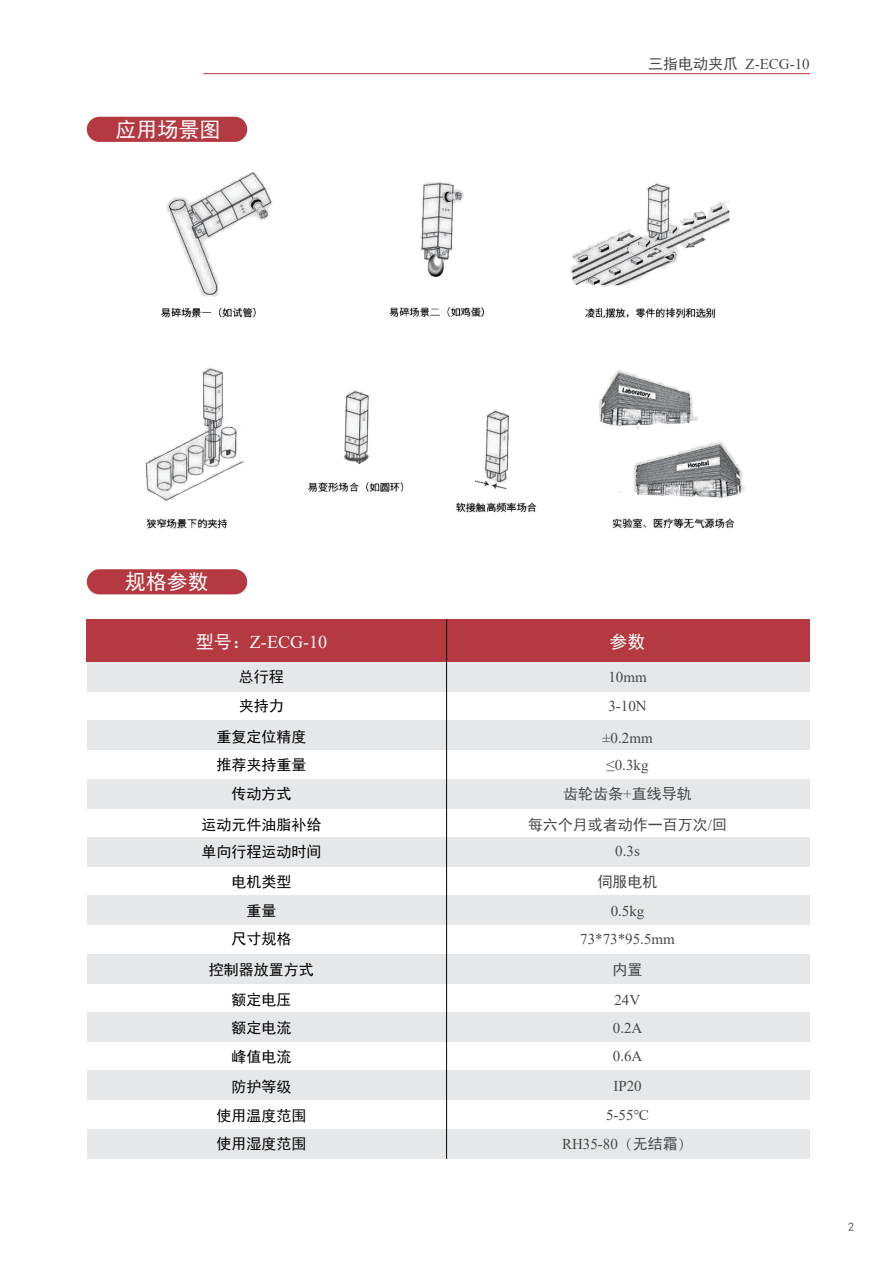
<style>
.page{position:relative;width:893px;height:1263px;background:#fff}
.page>*{position:absolute;margin:0;border:0;box-sizing:border-box;transform-origin:0 0}
.t1{font:21px "Sim Hei";color:#fff}
.t2{font:18px "Times New Roman";color:#fff}
.t3{font:18px "Sim Hei";color:#fff}
.t4{font:15px/29px "Times New Roman";color:#47484a}
.t5{font:15px/30.5px "Sim Hei";color:#030303;text-align:center}
.t6{font:15px "Sim Hei";color:#47484a}
.t7{font:12px "Sim Hei";color:#57585a}
.s1{font-family:"Sim Hei"}
.s2{font-family:"Times New Roman"}
.s3{font-family:"Adobe Song Std";font-weight:300}
</style>
<div class="page">
<div style="left:87px;top:117px;width:160px;height:25px;background:#b43940;border-radius:13px"></div>
<div style="left:87px;top:569px;width:160px;height:25px;background:#b43940;border-radius:13px"></div>
<hr style="left:201px;top:73px;width:609px;height:1px;background:#b43940">
<img style="left:145px;top:171px;width:600px;height:359px">
<div style="left:87px;top:662px;width:722px;height:29px;background:#e6e7e9"></div>
<div style="left:87px;top:721px;width:722px;height:29px;background:#e6e7e9"></div>
<div style="left:87px;top:779px;width:722px;height:30px;background:#e6e7e9"></div>
<div style="left:87px;top:838px;width:722px;height:29px;background:#e6e7e9"></div>
<div style="left:87px;top:837px;width:722px;height:29px;background:#e6e7e9"></div>
<div style="left:87px;top:896px;width:722px;height:29px;background:#e6e7e9"></div>
<div style="left:87px;top:954px;width:722px;height:30px;background:#e6e7e9"></div>
<div style="left:87px;top:1012px;width:722px;height:30px;background:#e6e7e9"></div>
<div style="left:87px;top:1071px;width:722px;height:29px;background:#e6e7e9"></div>
<div style="left:87px;top:1130px;width:722px;height:29px;background:#e6e7e9"></div>
<div style="left:87px;top:619px;width:723px;height:43px;background:#b43940"></div>
<hr style="left:446px;top:619px;width:1px;height:540px;background:#030303">
<div style="left:79px;top:52px;width:124px;height:36px;background:#fff"></div>
<h1 class="t1" style="left:115px;top:119px;width:107px">应用场景图</h1>
<p class="t4" style="left:648px;top:51px;width:163px"><span class="s1">三指电动夹爪</span> Z-ECG-10</p>
<h1 class="t1" style="left:125px;top:571px;width:85px">规格参数</h1>
<p class="t2" style="left:196px;top:635px;width:133px"><span class="s1">型号：</span>Z-ECG-10</p>
<p class="t3" style="left:609px;top:632px;width:38px">参数</p>
<p class="t5" style="left:239px;top:662px;width:46px">总行程</p>
<p class="t4" style="left:608px;top:664px;width:40px">10mm<br>3-10N</p>
<p class="t4" style="left:602px;top:725px;width:52px">±0.2mm</p>
<p class="t5" style="left:216px;top:691px;width:91px">夹持力<br>重复定位精度</p>
<p class="t5" style="left:216px;top:749px;width:91px">推荐夹持重量</p>
<p class="t4" style="left:606px;top:750px;width:43px">≤0.3kg</p>
<p class="t5" style="left:231px;top:778px;width:61px">传动方式</p>
<p class="t6" style="left:563px;top:786px;width:130px">齿轮齿条<span class="s2">+</span>直线导轨</p>
<p class="t5" style="left:201px;top:810px;width:121px">运动元件油脂补给</p>
<p class="t6" style="left:528px;top:817px;width:201px">每六个月或者动作一百万次<span class="s2">/</span>回</p>
<p class="t5" style="left:201px;top:837px;width:121px;line-height:29.5px">单向行程运动时间电机类型<br>重量</p>
<p class="t4" style="left:615px;top:838px;width:26px">0.3s</p>
<p class="t6" style="left:597px;top:874px;width:61px">伺服电机</p>
<p class="t4" style="left:611px;top:898px;width:35px">0.5kg</p>
<p class="t5" style="left:231px;top:924px;width:61px">尺寸规格</p>
<p class="t4" style="left:580px;top:926px;width:96px">73*73*95.5mm</p>
<p class="t5" style="left:209px;top:954px;width:106px">控制器放置方式</p>
<p class="t6" style="left:612px;top:962px;width:31px">内置</p>
<p class="t5" style="left:231px;top:984px;width:61px">额定电压</p>
<p class="t4" style="left:614px;top:987px;width:27px">24V</p>
<p class="t5" style="left:231px;top:1012px;width:61px">额定电流</p>
<p class="t5" style="left:231px;top:1041px;width:61px;text-align:left">峰值电流防护等级</p>
<p class="t5" style="left:216px;top:1102px;width:91px;line-height:27.9px;text-align:left">使用温度范围使用湿度范围</p>
<p class="t4" style="left:613px;top:1016px;width:31px;line-height:27.3px">0.2A<br>0.6A</p>
<p class="t4" style="left:613px;top:1072px;width:30px">IP20</p>
<p class="t4" style="left:562px;top:1100px;width:132px;text-align:center">5-55℃<br>RH35-80<span class="s3">（</span><span class="s1">无结霜</span><span class="s3">）</span></p>
<p class="t7" style="left:848px;top:1219px;width:7px">2</p>
</div>
